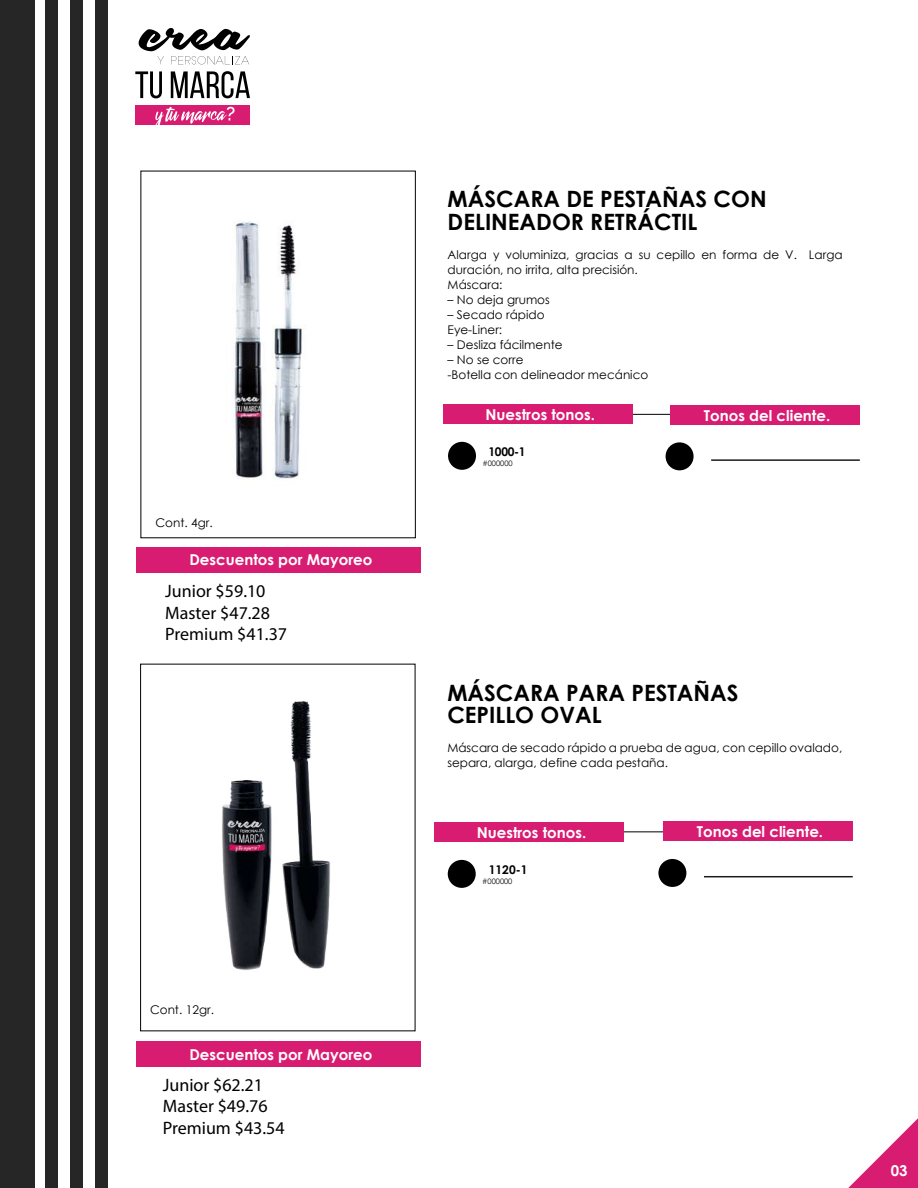
<style>
.page{position:relative;width:918px;height:1188px;background:#fff}
.page>*{position:absolute;margin:0;border:0;box-sizing:border-box;transform-origin:0 0}
.t1{font:700 22.5px/22.5px "Century Gothic";color:#000}
.t2{font:18px/21.6px "Myriad Pro";color:#000}
.t3{font:700 15px "Century Gothic";color:#fff}
.t4{font:12px/15px "Century Gothic";color:#000}
.t5{font:700 12px "Century Gothic";letter-spacing:-.015em;color:#000}
.t6{font:7.5px "Century Gothic";color:#000}
</style>
<div class="page">
<svg style="left:138px;top:28px;width:112px;height:36px"></svg>
<svg style="left:135px;top:71px;width:27px;height:27px"></svg>
<svg style="left:171px;top:71px;width:79px;height:27px"></svg>
<div style="left:135px;top:105px;width:115px;height:20px;background:#d81c71"></div>
<svg style="left:155px;top:107px;width:80px;height:18px"></svg>
<div style="left:0;top:0;width:35px;height:1188px;background:#262626"></div>
<div style="left:45px;top:0;width:13px;height:1188px;background:#262626"></div>
<div style="left:70px;top:0;width:13px;height:1188px;background:#262626"></div>
<div style="left:95px;top:0;width:13px;height:1188px;background:#262626"></div>
<svg style="left:848px;top:1118px;width:70px;height:70px"></svg>
<svg style="left:448px;top:441px;width:28px;height:29px"></svg>
<img style="left:234px;top:221px;width:71px;height:259px">
<hr style="left:450px;top:414px;width:394px;height:1px;background:#000">
<svg style="left:665px;top:442px;width:29px;height:29px"></svg>
<div style="left:443px;top:404px;width:190px;height:20px;background:#d81c71"></div>
<div style="left:670px;top:405px;width:190px;height:20px;background:#d81c71"></div>
<hr style="left:711px;top:459px;width:149px;height:2px;background:#1c1c1b">
<div style="left:136px;top:547px;width:285px;height:25px;background:#d81c71"></div>
<hr style="left:448px;top:831px;width:394px;height:1px;background:#000">
<svg style="left:447px;top:859px;width:29px;height:29px"></svg>
<div style="left:435px;top:822px;width:189px;height:20px;background:#d81c71"></div>
<svg style="left:658px;top:859px;width:29px;height:28px"></svg>
<div style="left:663px;top:821px;width:190px;height:20px;background:#d81c71"></div>
<hr style="left:704px;top:876px;width:149px;height:1px;background:#1c1c1b">
<div style="left:136px;top:1041px;width:285px;height:26px;background:#d81c71"></div>
<img style="left:140px;top:692px;width:276px;height:298px">
<p class="t4" style="left:155px;top:515px;width:59px">Cont. 4gr.</p>
<p class="t3" style="left:189px;top:548px;width:184px">Descuentos por Mayoreo</p>
<h2 class="t2" style="left:165px;top:580px;width:123px">Junior $59.10<br>Master $47.28<br>Premium $41.37</h2>
<p class="t4" style="left:150px;top:1002px;width:65px">Cont. 12gr.</p>
<p class="t3" style="left:189px;top:1043px;width:184px">Descuentos por Mayoreo</p>
<h2 class="t2" style="left:163px;top:1074px;width:123px">Junior $62.21<br>Master $49.76<br>Premium $43.54</h2>
<h1 class="t1" style="left:448px;top:187px;width:321px">MÁSCARA DE PESTAÑAS CON<br>DELINEADOR RETRÁCTIL</h1>
<p class="t4" style="left:448px;top:247px;width:396px">Alarga y voluminiza, gracias a su cepillo en forma de V. Larga duración, no irrita, alta precisión.<br>Máscara:</p>
<p class="t4" style="left:448px;top:292px;width:104px">– No deja grumos</p>
<p class="t4" style="left:448px;top:307px;width:98px">– Secado rápido<br>Eye-Liner:</p>
<p class="t4" style="left:448px;top:337px;width:116px">– Desliza fácilmente</p>
<p class="t4" style="left:448px;top:352px;width:202px">– No se corre<br>-Botella con delineador mecánico</p>
<p class="t3" style="left:485px;top:403px;width:111px">Nuestros tonos.</p>
<p class="t3" style="left:704px;top:404px;width:128px">Tonos del cliente.</p>
<p class="t5" style="left:489px;top:443px;width:39px">1000-1</p>
<p class="t6" style="left:482px;top:458px;width:32px">#000000</p>
<h1 class="t1" style="left:447px;top:680px;width:293px">MÁSCARA PARA PESTAÑAS<br>CEPILLO OVAL</h1>
<p class="t4" style="left:447px;top:740px;width:396px">Máscara de secado rápido a prueba de agua, con cepillo ovalado, separa, alarga, define cada pestaña.</p>
<p class="t3" style="left:477px;top:821px;width:111px">Nuestros tonos.</p>
<p class="t5" style="left:489px;top:861px;width:40px">1120-1</p>
<p class="t6" style="left:482px;top:876px;width:32px">#000000</p>
<p class="t3" style="left:697px;top:820px;width:128px">Tonos del cliente.</p>
<p class="t3" style="left:891px;top:1160px;width:18px">03</p>
</div>
